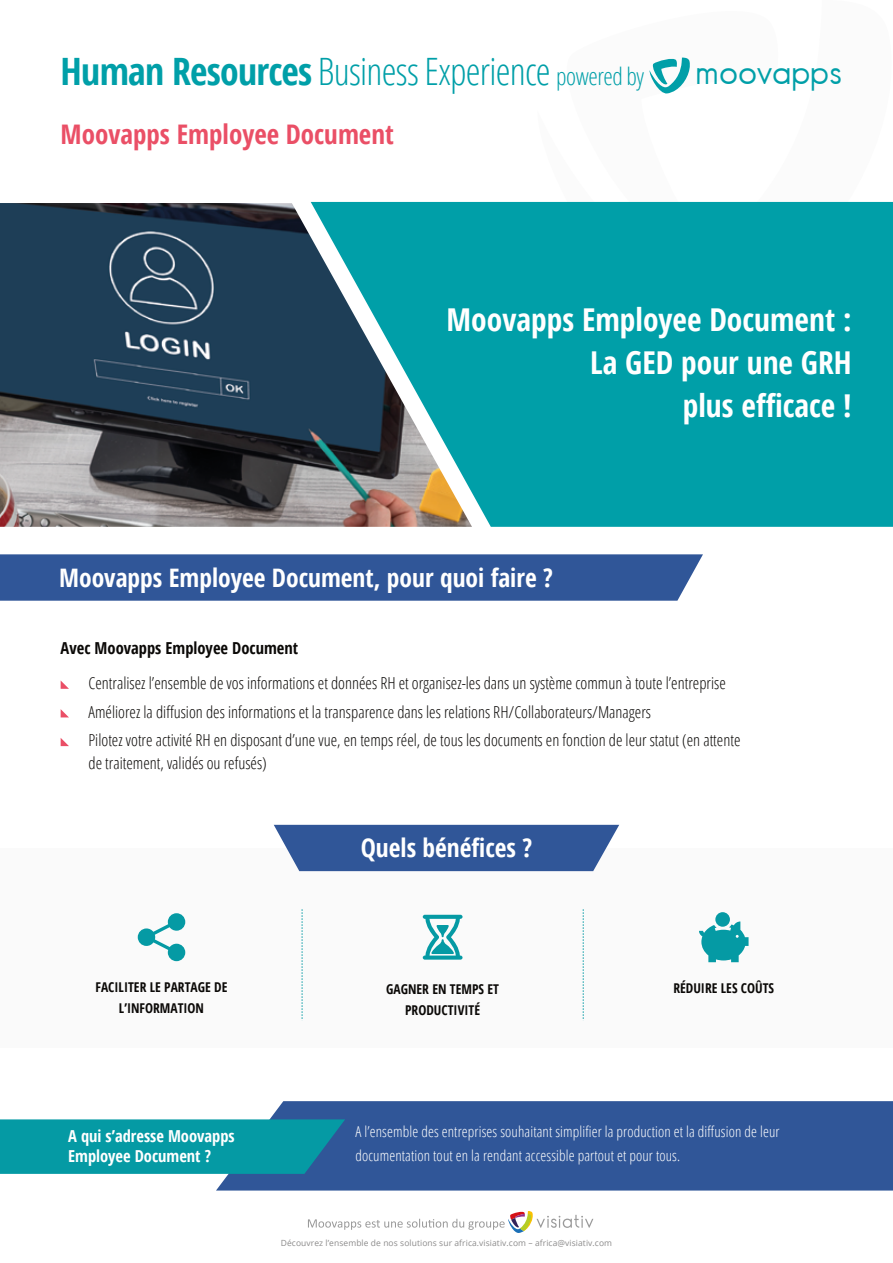
<style>
.page{position:relative;width:893px;height:1263px;background:#fff}
.page>*{position:absolute;margin:0;border:0;box-sizing:border-box;transform-origin:0 0}
.t1{font:38.85px "Normographe Tryout";color:#009fa8}
.t2{font:300 condensed 37.8px "Open Sans";letter-spacing:-.02em;color:#009fa8}
.t3{font:700 condensed 31.5px/43.2px "Open Sans";color:#fff;text-align:right}
.t4{font:700 condensed 27px "Open Sans";color:#ea4f66}
.t5{font:700 condensed 25.5px "Open Sans";color:#fff}
.t6{font:300 condensed 16.5px/28.8px "Open Sans";color:#0b0907}
.t7{font:700 condensed 16.5px/19.8px "Open Sans";color:#fff}
.t8{font:700 condensed 16.5px "Open Sans";color:#0b0907}
.t9{font:300 condensed 15px/24px "Open Sans";letter-spacing:.01em;color:#fff}
.t10{font:700 condensed 13.5px/21px "Open Sans";color:#0b0907;text-align:center}
.t11{font:8.4px "Open Sans";letter-spacing:.01em;color:#8c8b8b}
.s1{font-weight:700}
.s2{font-size:24px}
</style>
<div class="page">
<div style="left:0;top:848px;width:893px;height:199px;background:#fafafa"></div>
<div style="left:216px;top:1101px;width:677px;height:89px;background:#305698"></div>
<svg style="left:0;top:1119px;width:345px;height:55px;background:#0996a3"></svg>
<svg style="left:308px;top:1211px;width:285px;height:22px"></svg>
<div style="left:311px;top:202px;width:582px;height:325px;background:#009fa8"></div>
<img style="left:0;top:203px;width:472px;height:324px">
<svg style="left:302px;top:909px;width:1px;height:110px"></svg>
<svg style="left:583px;top:909px;width:1px;height:110px"></svg>
<div style="left:0;top:554px;width:703px;height:47px;background:#305698"></div>
<svg style="left:61px;top:681px;width:8px;height:8px"></svg>
<svg style="left:61px;top:709px;width:8px;height:8px"></svg>
<svg style="left:61px;top:738px;width:8px;height:8px"></svg>
<svg style="left:274px;top:825px;width:345px;height:46px;background:#3e629f"></svg>
<svg style="left:649px;top:57px;width:41px;height:37px"></svg>
<svg style="left:138px;top:913px;width:47px;height:48px"></svg>
<svg style="left:423px;top:915px;width:40px;height:45px"></svg>
<div style="left:715px;top:912px;width:15px;height:15px;background:#059aa4;border-radius:50%"></div>
<svg style="left:699px;top:921px;width:49px;height:41px"></svg>
<h2 class="t2" style="left:61px;top:46px;width:585px"><span class="s1">Human Resources</span> Business Experience <span class="s2">powered by</span></h2>
<h1 class="t1" style="left:695px;top:54px;width:149px">moovapps</h1>
<h3 class="t4" style="left:61px;top:116px;width:335px">Moovapps Employee Document</h3>
<h3 class="t3" style="left:447px;top:297px;width:406px">Moovapps Employee Document :<br>La GED pour une GRH<br>plus efficace !</h3>
<h3 class="t5" style="left:59px;top:560px;width:495px">Moovapps Employee Document, pour quoi faire ?</h3>
<p class="t8" style="left:61px;top:636px;width:239px">Avec Moovapps Employee Document</p>
<p class="t6" style="left:89px;top:668px;width:653px">Centralisez l’ensemble de vos informations et données RH et organisez-les dans un système commun à toute l’entreprise<br>Améliorez la diffusion des informations et la transparence dans les relations RH/Collaborateurs/Managers<br>Pilotez votre activité RH en disposant d’une vue, en temps réel, de tous les documents en fonction de leur statut (en attente</p>
<p class="t6" style="left:89px;top:748px;width:180px">de traitement, validés ou refusés)</p>
<h3 class="t5" style="left:361px;top:830px;width:173px">Quels bénéfices ?</h3>
<p class="t10" style="left:96px;top:976px;width:133px">FACILITER LE PARTAGE DE<br>L’INFORMATION</p>
<p class="t10" style="left:386px;top:978px;width:114px">GAGNER EN TEMPS ET<br>PRODUCTIVITÉ</p>
<p class="t10" style="left:673px;top:977px;width:102px">RÉDUIRE LES COÛTS</p>
<p class="t7" style="left:68px;top:1126px;width:168px">A qui s’adresse Moovapps<br>Employee Document ?</p>
<p class="t9" style="left:355px;top:1119px;width:426px">A l’ensemble des entreprises souhaitant simplifier la production et la diffusion de leur documentation tout en la rendant accessible partout et pour tous.</p>
<p class="t11" style="left:281px;top:1237px;width:333px">Découvrez l’ensemble de nos solutions sur africa.visiativ.com – africa@visiativ.com</p>
</div>
